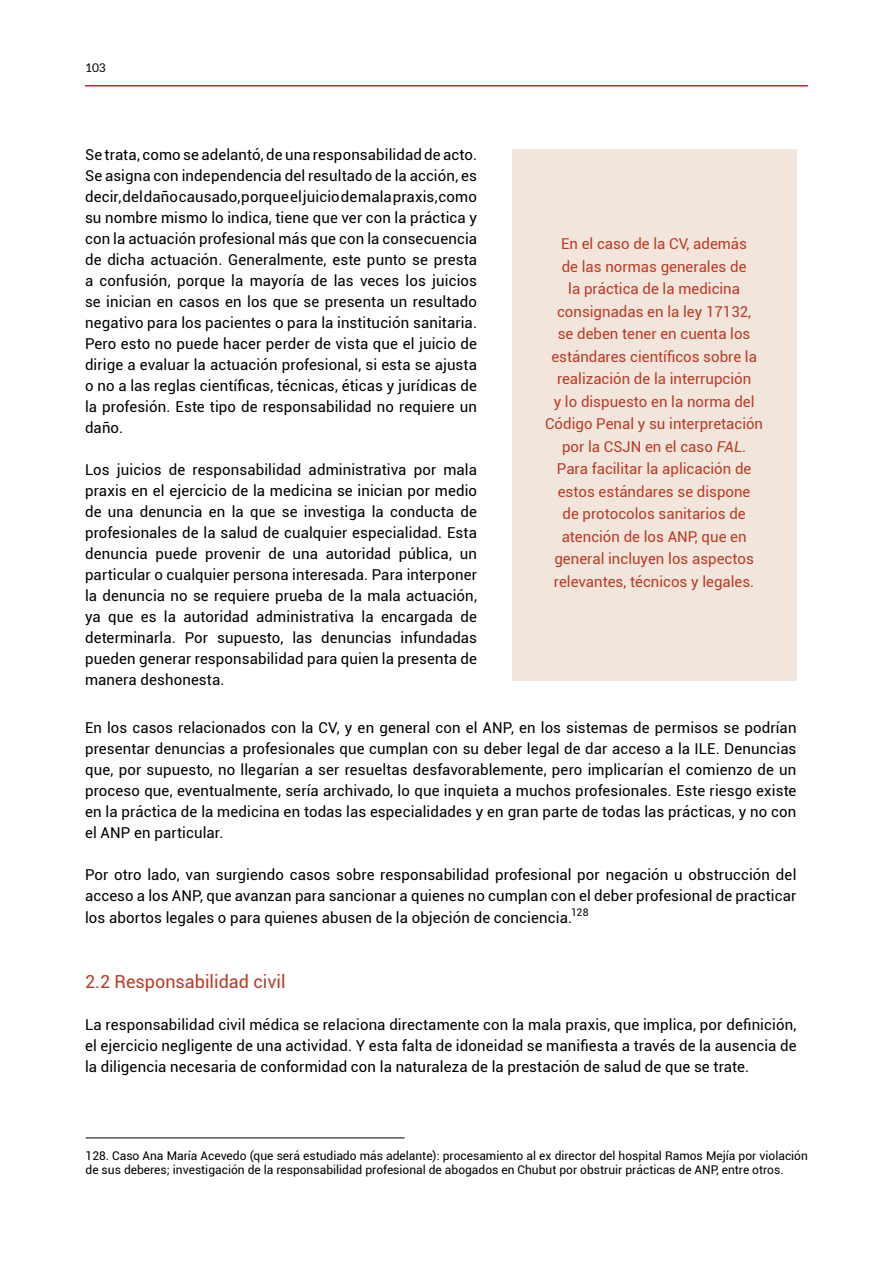
<style>
.page{position:relative;width:893px;height:1263px;background:#fff}
.page>*{position:absolute;margin:0;border:0;box-sizing:border-box;transform-origin:0 0}
.t1{font:18px "Roboto";color:#bc3a26}
.t2{font:15px/21px "Roboto";letter-spacing:.005em;color:#000;text-align:justify}
.t3{font:15px/22.5px "Roboto";color:#bc3a26;text-align:center}
.t4{font:12px/14.4px "Roboto";color:#000}
.t5{font:12px "Lato";color:#000}
.t6{font:10.5px "Roboto";color:#000}
.s1{font-style:italic}
</style>
<div class="page">
<hr style="left:85px;top:85px;width:723px;height:2px;background:#cc2027">
<div style="left:512px;top:149px;width:285px;height:531px;background:#f2e6dc"></div>
<hr style="left:86px;top:1137px;width:318px;height:1px;background:#000">
<p class="t5" style="left:85px;top:61px;width:22px">103</p>
<p class="t2" style="left:85px;top:144px;width:394px">Se trata, como se adelantó, de una responsabilidad de acto.<br>Se asigna con independencia del resultado de la acción, es decir, del daño causado, porque el juicio de mala praxis, como su nombre mismo lo indica, tiene que ver con la práctica y con la actuación profesional más que con la consecuencia de dicha actuación. Generalmente, este punto se presta a confusión, porque la mayoría de las veces los juicios se inician en casos en los que se presenta un resultado negativo para los pacientes o para la institución sanitaria.<br>Pero esto no puede hacer perder de vista que el juicio de dirige a evaluar la actuación profesional, si esta se ajusta o no a las reglas científicas, técnicas, éticas y jurídicas de la profesión. Este tipo de responsabilidad no requiere un daño.</p>
<p class="t2" style="left:85px;top:459px;width:394px">Los juicios de responsabilidad administrativa por mala praxis en el ejercicio de la medicina se inician por medio de una denuncia en la que se investiga la conducta de profesionales de la salud de cualquier especialidad. Esta denuncia puede provenir de una autoridad pública, un particular o cualquier persona interesada. Para interponer la denuncia no se requiere prueba de la mala actuación, ya que es la autoridad administrativa la encargada de determinarla. Por supuesto, las denuncias infundadas pueden generar responsabilidad para quien la presenta de manera deshonesta.</p>
<p class="t3" style="left:545px;top:232px;width:219px">En el caso de la CV, además<br>de las normas generales de<br>la práctica de la medicina consignadas en la ley 17132,<br>se deben tener en cuenta los estándares científicos sobre la realización de la interrupción<br>y lo dispuesto en la norma del<br>Código Penal y su interpretación por la CSJN en el caso <span class="s1">FAL</span>.<br>Para facilitar la aplicación de estos estándares se dispone<br>de protocolos sanitarios de atención de los ANP, que en general incluyen los aspectos relevantes, técnicos y legales.</p>
<p class="t2" style="left:85px;top:716px;width:713px">En los casos relacionados con la CV, y en general con el ANP, en los sistemas de permisos se podrían presentar denuncias a profesionales que cumplan con su deber legal de dar acceso a la ILE. Denuncias que, por supuesto, no llegarían a ser resueltas desfavorablemente, pero implicarían el comienzo de un proceso que, eventualmente, sería archivado, lo que inquieta a muchos profesionales. Este riesgo existe en la práctica de la medicina en todas las especialidades y en gran parte de todas las prácticas, y no con el ANP en particular.</p>
<p class="t2" style="left:85px;top:863px;width:713px">Por otro lado, van surgiendo casos sobre responsabilidad profesional por negación u obstrucción del acceso a los ANP, que avanzan para sancionar a quienes no cumplan con el deber profesional de practicar</p>
<p class="t2" style="left:85px;top:907px;width:489px">los abortos legales o para quienes abusen de la objeción de conciencia.</p>
<p class="t6" style="left:571px;top:905px;width:19px">128</p>
<p class="t1" style="left:85px;top:969px;width:202px">2.2 Responsabilidad civil</p>
<p class="t2" style="left:85px;top:1013px;width:713px">La responsabilidad civil médica se relaciona directamente con la mala praxis, que implica, por definición, el ejercicio negligente de una actividad. Y esta falta de idoneidad se manifiesta a través de la ausencia de la diligencia necesaria de conformidad con la naturaleza de la prestación de salud de que se trate.</p>
<p class="t4" style="left:86px;top:1148px;width:724px">128. Caso Ana María Acevedo (que será estudiado más adelante): procesamiento al ex director del hospital Ramos Mejía por violación de sus deberes; investigación de la responsabilidad profesional de abogados en Chubut por obstruir prácticas de ANP, entre otros.</p>
</div>
